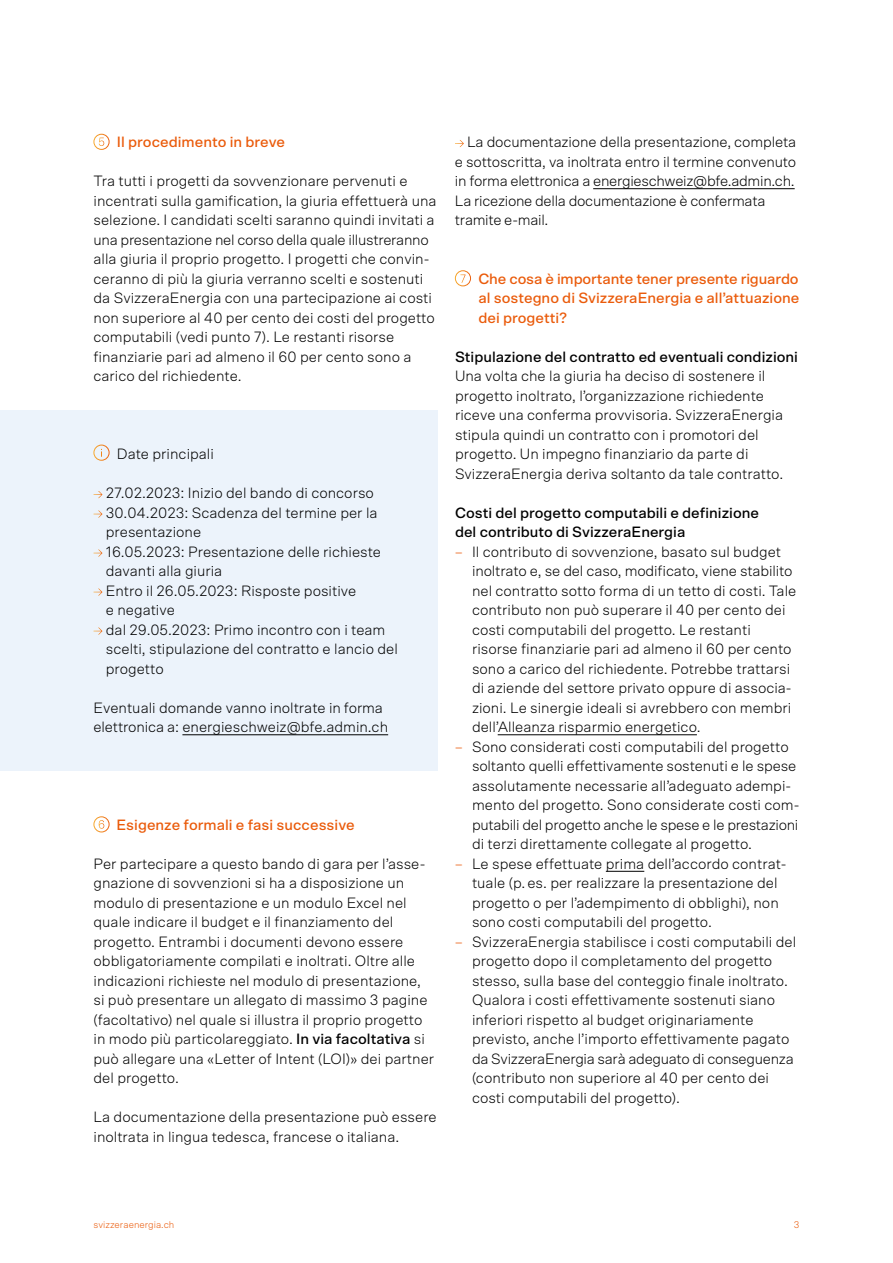
<style>
.page{position:relative;width:893px;height:1263px;background:#fff}
.page>*{position:absolute;margin:0;border:0;box-sizing:border-box;transform-origin:0 0}
.t1{font:300 15px/19.5px "Scto Grotesk A";color:#000}
.t2{font:300 15px/19.5px "Scto Grotesk A";letter-spacing:-.02em;color:#000}
.t3{font:500 15px/19.5px "Scto Grotesk A";color:#ea5b0b;text-align:justify}
.t4{font:500 15px/19.5px "Scto Grotesk A";color:#000}
.t5{font:300 9.75px "Scto Grotesk A";color:#ea5b0b}
.s1{font-weight:500}
.s2{color:#ea5b0b}
</style>
<div class="page">
<div style="left:94px;top:134px;width:15px;height:16px;border:1px solid #fff;border-radius:50%"></div>
<svg style="left:99px;top:138px;width:5px;height:8px"></svg>
<div style="left:94px;top:816px;width:15px;height:16px;border:1px solid #fff;border-radius:50%"></div>
<svg style="left:99px;top:820px;width:5px;height:9px"></svg>
<hr style="left:593px;top:188px;width:202px;height:1px;background:#000">
<hr style="left:498px;top:734px;width:199px;height:1px;background:#000">
<hr style="left:606px;top:871px;width:38px;height:1px;background:#000">
<svg style="left:455px;top:140px;width:9px;height:7px"></svg>
<div style="left:455px;top:270px;width:16px;height:16px;border:1px solid #fff;border-radius:50%"></div>
<svg style="left:460px;top:274px;width:5px;height:9px"></svg>
<div style="left:0;top:410px;width:438px;height:361px;background:#ecf3fb"></div>
<hr style="left:182px;top:734px;width:206px;height:1px;background:#000">
<svg style="left:93px;top:444px;width:17px;height:17px"></svg>
<svg style="left:94px;top:491px;width:8px;height:7px"></svg>
<svg style="left:94px;top:510px;width:8px;height:8px"></svg>
<svg style="left:94px;top:549px;width:8px;height:8px"></svg>
<svg style="left:94px;top:588px;width:8px;height:8px"></svg>
<svg style="left:94px;top:627px;width:8px;height:8px"></svg>
<p class="t3" style="left:117px;top:132px;width:170px">Il procedimento in breve</p>
<p class="t1" style="left:94px;top:171px;width:344px">Tra tutti i progetti da sovvenzionare pervenuti e incentrati sulla gamification, la giuria effettuerà una selezione. I candidati scelti saranno quindi invitati a una presentazione nel corso della quale illustreranno alla giuria il proprio progetto. I progetti che convin&shy;ceranno di più la giuria verranno scelti e sostenuti da SvizzeraEnergia con una partecipazione ai costi non superiore al 40 per cento dei costi del progetto computabili (vedi punto 7). Le restanti risorse finanziarie pari ad almeno il 60 per cento sono a carico del richiedente.</p>
<p class="t1" style="left:117px;top:444px;width:98px">Date principali</p>
<p class="t1" style="left:106px;top:483px;width:294px">27.02.2023: Inizio del bando di concorso<br>30.04.2023: Scadenza del termine per la presentazione<br>16.05.2023: Presentazione delle richieste davanti alla giuria<br>Entro il 26.05.2023: Risposte positive<br>e negative<br>dal 29.05.2023: Primo incontro con i team scelti, stipulazione del contratto e lancio del progetto</p>
<p class="t1" style="left:94px;top:697px;width:296px">Eventuali domande vanno inoltrate in forma elettronica a: energieschweiz@bfe.admin.ch</p>
<p class="t3" style="left:117px;top:814px;width:240px">Esigenze formali e fasi successive</p>
<p class="t1" style="left:94px;top:853px;width:342px">Per partecipare a questo bando di gara per l’asse&shy;gnazione di sovvenzioni si ha a disposizione un modulo di presentazione e un modulo Excel nel quale indicare il budget e il finanziamento del progetto. Entrambi i documenti devono essere obbligatoriamente compilati e inoltrati. Oltre alle indicazioni richieste nel modulo di presentazione, si può presentare un allegato di massimo 3 pagine (facoltativo) nel quale si illustra il proprio progetto in modo più particolareggiato. <span class="s1">In via facoltativa</span> si può allegare una «Letter of Intent (LOI)» dei partner del progetto.</p>
<p class="t1" style="left:94px;top:1107px;width:345px">La documentazione della presentazione può essere inoltrata in lingua tedesca, francese o italiana.</p>
<p class="t2" style="left:455px;top:132px;width:343px;text-indent:12px">La documentazione della presentazione, completa e sottoscritta, va inoltrata entro il termine convenuto in forma elettronica a energieschweiz@bfe.admin.ch.<br>La ricezione della documentazione è confermata tramite e-mail.</p>
<p class="t3" style="left:478px;top:268px;width:323px">Che cosa è importante tener presente riguardo al sostegno di SvizzeraEnergia e all’attuazione dei progetti?</p>
<p class="t4" style="left:455px;top:346px;width:344px">Stipulazione del contratto ed eventuali condizioni</p>
<p class="t1" style="left:455px;top:366px;width:330px">Una volta che la giuria ha deciso di sostenere il progetto inoltrato, l’organizzazione richiedente riceve una conferma provvisoria. SvizzeraEnergia stipula quindi un contratto con i promotori del progetto. Un impegno finanziario da parte di SvizzeraEnergia deriva soltanto da tale contratto.</p>
<p class="t4" style="left:455px;top:502px;width:306px">Costi del progetto computabili e definizione del contributo di SvizzeraEnergia</p>
<p class="t1" style="left:472px;top:541px;width:326px;text-indent:-17px"><span class="s2">–</span> Il contributo di sovvenzione, basato sul budget inoltrato e, se del caso, modificato, viene stabilito nel contratto sotto forma di un tetto di costi. Tale contributo non può superare il 40 per cento dei costi computabili del progetto. Le restanti risorse finanziarie pari ad almeno il 60 per cento sono a carico del richiedente. Potrebbe trattarsi di aziende del settore privato oppure di associa&shy;zioni. Le sinergie ideali si avrebbero con membri dell’Alleanza risparmio energetico.</p>
<p class="t1" style="left:472px;top:736px;width:329px;text-indent:-17px"><span class="s2">–</span> Sono considerati costi computabili del progetto soltanto quelli effettivamente sostenuti e le spese assolutamente necessarie all’adeguato adempi&shy;mento del progetto. Sono considerate costi com&shy;putabili del progetto anche le spese e le prestazioni di terzi direttamente collegate al progetto.</p>
<p class="t1" style="left:472px;top:853px;width:316px;text-indent:-17px"><span class="s2">–</span> Le spese effettuate prima dell’accordo contrat&shy;tuale (p.es. per realizzare la presentazione del progetto o per l’adempimento di obblighi), non sono costi computabili del progetto.</p>
<p class="t1" style="left:472px;top:931px;width:326px;text-indent:-17px"><span class="s2">–</span> SvizzeraEnergia stabilisce i costi computabili del progetto dopo il completamento del progetto stesso, sulla base del conteggio finale inoltrato.<br>Qualora i costi effettivamente sostenuti siano inferiori rispetto al budget originariamente previsto, anche l’importo effettivamente pagato da SvizzeraEnergia sarà adeguato di conseguenza (contributo non superiore al 40 per cento dei costi computabili del progetto).</p>
<p class="t5" style="left:94px;top:1218px;width:82px">svizzeraenergia.ch</p>
<p class="t5" style="left:794px;top:1218px;width:7px">3</p>
</div>
